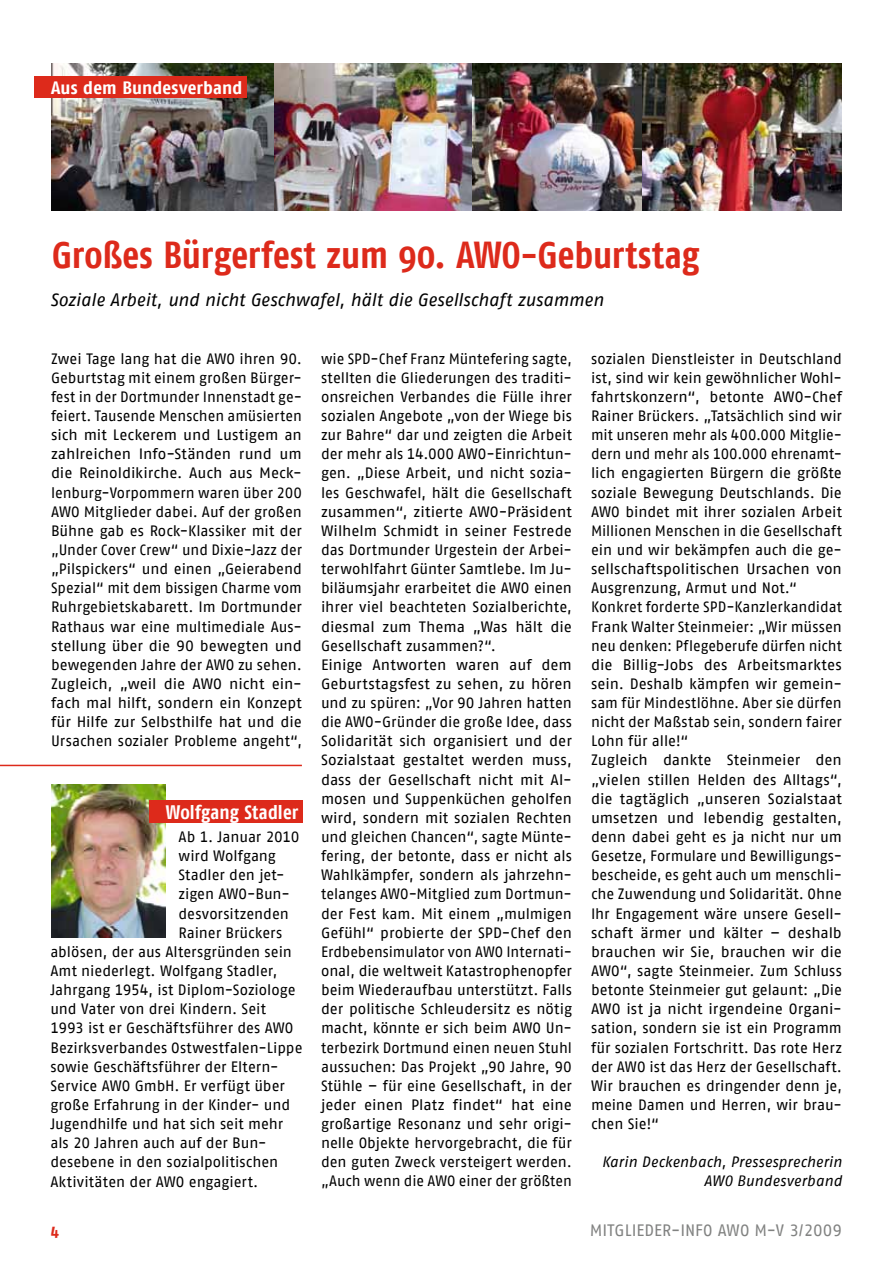
<style>
.page{position:relative;width:893px;height:1263px;background:#fff}
.page>*{position:absolute;margin:0;border:0;box-sizing:border-box;transform-origin:0 0}
.t1{font:700 37.5px "AWO Fago Cond";letter-spacing:-.005em;color:#dd2a1b}
.t2{font:700 19.5px "AWO Fago Cond";letter-spacing:.005em;color:#fff}
.t3{font:italic 18px "AWO Fago Office";letter-spacing:-.01em;color:#000}
.t4{font:700 17.85px "AWO Fago Cond";letter-spacing:.005em;color:#fff;scale:1.09 1}
.t5{font:16.5px "AWO Fago Office";color:#818281}
.t6{font:700 16.5px "AWO Fago Cond";color:#dd2a1b}
.t7{font:15px/19.2px "AWO Fago Office";letter-spacing:-.005em;color:#000}
.t8{font:italic 15px/19.2px "AWO Fago Office";letter-spacing:.005em;color:#000;text-align:right}
</style>
<div class="page">
<img style="left:51px;top:63px;width:223px;height:147px">
<img style="left:472px;top:64px;width:170px;height:146px">
<img style="left:274px;top:63px;width:198px;height:147px">
<img style="left:642px;top:63px;width:200px;height:147px">
<div style="left:34px;top:77px;width:213px;height:21px;background:#dd2a1b"></div>
<img style="left:51px;top:784px;width:115px;height:154px">
<div style="left:149px;top:800px;width:154px;height:23px;background:#dd2a1b"></div>
<hr style="left:0;top:765px;width:302px;height:1px;background:#dd2a1b">
<p class="t4" style="left:51px;top:77px;width:177px">Aus dem Bundesverband</p>
<h1 class="t1" style="left:52px;top:233px;width:649px">Großes Bürgerfest zum 90. AWO-Geburtstag</h1>
<p class="t3" style="left:50px;top:290px;width:555px">Soziale Arbeit, und nicht Geschwafel, hält die Gesellschaft zusammen</p>
<p class="t7" style="left:51px;top:349px;width:252px;text-align:justify">Zwei Tage lang hat die AWO ihren 90.<br>Geburtstag mit einem großen Bürger&shy;fest in der Dortmunder Innenstadt ge&shy;feiert. Tausende Menschen amüsierten sich mit Leckerem und Lustigem an zahlreichen Info-Ständen rund um die Reinoldikirche. Auch aus Meck&shy;lenburg-Vorpommern waren über 200<br>AWO Mitglieder dabei. Auf der großen Bühne gab es Rock-Klassiker mit der „Under Cover Crew“ und Dixie-Jazz der „Pilspickers“ und einen „Geierabend Spezial“ mit dem bissigen Charme vom Ruhrgebietskabarett. Im Dortmunder Rathaus war eine multimediale Aus&shy;stellung über die 90 bewegten und bewegenden Jahre der AWO zu sehen.<br>Zugleich, „weil die AWO nicht ein&shy;fach mal hilft, sondern ein Konzept für Hilfe zur Selbsthilfe hat und die Ursachen sozialer Probleme angeht“,</p>
<p class="t7" style="left:321px;top:349px;width:252px">wie SPD-Chef Franz Müntefering sagte, stellten die Gliederungen des traditi&shy;onsreichen Verbandes die Fülle ihrer sozialen Angebote „von der Wiege bis zur Bahre“ dar und zeigten die Arbeit der mehr als 14.000 AWO-Einrichtun&shy;gen. „Diese Arbeit, und nicht sozia&shy;les Geschwafel, hält die Gesellschaft zusammen“, zitierte AWO-Präsident Wilhelm Schmidt in seiner Festrede das Dortmunder Urgestein der Arbei&shy;terwohlfahrt Günter Samtlebe. Im Ju&shy;biläumsjahr erarbeitet die AWO einen ihrer viel beachteten Sozialberichte, diesmal zum Thema „Was hält die Gesellschaft zusammen?“.<br>Einige Antworten waren auf dem Geburtstagsfest zu sehen, zu hören und zu spüren: „Vor 90 Jahren hatten die AWO-Gründer die große Idee, dass Solidarität sich organisiert und der Sozialstaat gestaltet werden muss, dass der Gesellschaft nicht mit Al&shy;mosen und Suppenküchen geholfen wird, sondern mit sozialen Rechten und gleichen Chancen“, sagte Münte&shy;fering, der betonte, dass er nicht als Wahlkämpfer, sondern als jahrzehn&shy;telanges AWO-Mitglied zum Dortmun&shy;der Fest kam. Mit einem „mulmigen Gefühl“ probierte der SPD-Chef den Erdbebensimulator von AWO Internati&shy;onal, die weltweit Katastrophenopfer beim Wiederaufbau unterstützt. Falls der politische Schleudersitz es nötig macht, könnte er sich beim AWO Un&shy;terbezirk Dortmund einen neuen Stuhl aussuchen: Das Projekt „90 Jahre, 90<br>Stühle – für eine Gesellschaft, in der jeder einen Platz findet“ hat eine großartige Resonanz und sehr origi&shy;nelle Objekte hervorgebracht, die für den guten Zweck versteigert werden. „Auch wenn die AWO einer der größten</p>
<p class="t7" style="left:591px;top:349px;width:252px">sozialen Dienstleister in Deutschland ist, sind wir kein gewöhnlicher Wohl&shy;fahrtskonzern“, betonte AWO-Chef Rainer Brückers. „Tatsächlich sind wir mit unseren mehr als 400.000 Mitglie&shy;dern und mehr als 100.000 ehrenamt&shy;lich engagierten Bürgern die größte soziale Bewegung Deutschlands. Die AWO bindet mit ihrer sozialen Arbeit Millionen Menschen in die Gesellschaft ein und wir bekämpfen auch die ge&shy;sellschaftspolitischen Ursachen von Ausgrenzung, Armut und Not.“ Konkret forderte SPD-Kanzlerkandidat Frank Walter Steinmeier: „Wir müssen neu denken: Pflegeberufe dürfen nicht die Billig-Jobs des Arbeitsmarktes sein. Deshalb kämpfen wir gemein&shy;sam für Mindestlöhne. Aber sie dürfen nicht der Maßstab sein, sondern fairer Lohn für alle!“<br>Zugleich dankte Steinmeier den „vielen stillen Helden des Alltags“, die tagtäglich „unseren Sozialstaat umsetzen und lebendig gestalten, denn dabei geht es ja nicht nur um Gesetze, Formulare und Bewilligungs&shy;bescheide, es geht auch um menschli&shy;che Zuwendung und Solidarität. Ohne Ihr Engagement wäre unsere Gesell&shy;schaft ärmer und kälter – deshalb brauchen wir Sie, brauchen wir die AWO“, sagte Steinmeier. Zum Schluss betonte Steinmeier gut gelaunt: „Die AWO ist ja nicht irgendeine Organi&shy;sation, sondern sie ist ein Programm für sozialen Fortschritt. Das rote Herz der AWO ist das Herz der Gesellschaft.<br>Wir brauchen es dringender denn je, meine Damen und Herren, wir brau&shy;chen Sie!“</p>
<h2 class="t2" style="left:166px;top:800px;width:134px">Wolfgang Stadler</h2>
<p class="t7" style="left:179px;top:827px;width:122px">Ab 1. Januar 2010</p>
<p class="t7" style="left:179px;top:846px;width:99px">wird Wolfgang</p>
<p class="t7" style="left:179px;top:865px;width:108px">Stadler den jet-</p>
<p class="t7" style="left:179px;top:884px;width:113px">zigen AWO-Bun-</p>
<p class="t7" style="left:179px;top:904px;width:112px">desvorsitzenden</p>
<p class="t7" style="left:179px;top:923px;width:105px">Rainer Brückers</p>
<p class="t7" style="left:50px;top:942px;width:243px">ablösen, der aus Altersgründen sein</p>
<p class="t7" style="left:50px;top:961px;width:229px">Amt niederlegt. Wolfgang Stadler,</p>
<p class="t7" style="left:50px;top:980px;width:247px">Jahrgang 1954, ist Diplom-Soziologe</p>
<p class="t7" style="left:50px;top:999px;width:217px">und Vater von drei Kindern. Seit</p>
<p class="t7" style="left:50px;top:1018px;width:245px">1993 ist er Geschäftsführer des AWO</p>
<p class="t7" style="left:50px;top:1037px;width:254px">Bezirksverbandes Ostwestfalen-Lippe</p>
<p class="t7" style="left:50px;top:1057px;width:230px">sowie Geschäftsführer der Eltern-</p>
<p class="t7" style="left:50px;top:1076px;width:236px">Service AWO GmbH. Er verfügt über</p>
<p class="t7" style="left:50px;top:1095px;width:241px">große Erfahrung in der Kinder- und</p>
<p class="t7" style="left:50px;top:1114px;width:234px">Jugendhilfe und hat sich seit mehr</p>
<p class="t7" style="left:50px;top:1133px;width:218px">als 20 Jahren auch auf der Bun-</p>
<p class="t7" style="left:50px;top:1152px;width:229px">desebene in den sozialpolitischen</p>
<p class="t7" style="left:50px;top:1171px;width:209px">Aktivitäten der AWO engagiert.</p>
<p class="t8" style="left:602px;top:1152px;width:242px">Karin Deckenbach, Pressesprecherin<br>AWO Bundesverband</p>
<p class="t6" style="left:51px;top:1221px;width:9px">4</p>
<p class="t5" style="left:590px;top:1221px;width:254px">MITGLIEDER-INFO AWO M-V 3/2009</p>
</div>
